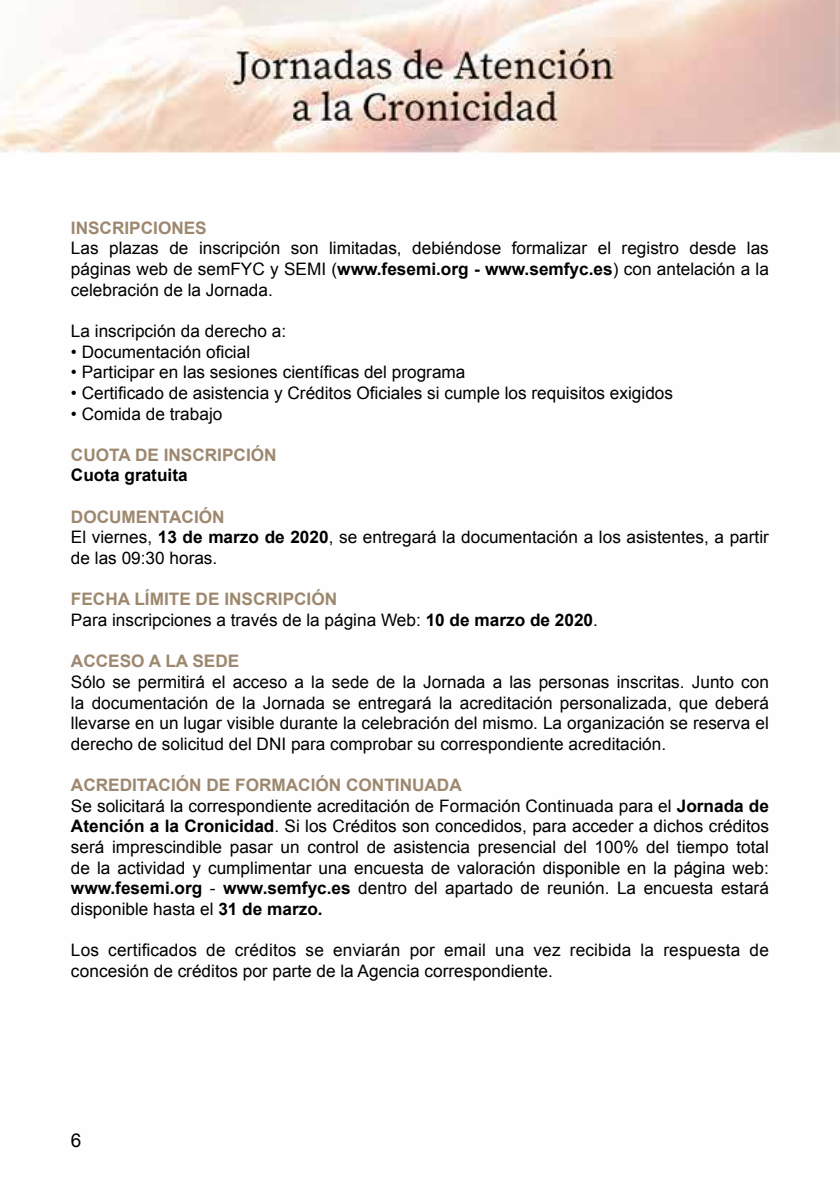
<style>
.page{position:relative;width:840px;height:1191px;background:#fff}
.page>*{position:absolute;margin:0;border:0;box-sizing:border-box;transform-origin:0 0}
.t1{font:19px "Arial";color:#000}
.t2{font:17.2px/20.6px "Arial";color:#000}
.t3{font:700 17.2px "Arial";color:#9d886f}
.t4{font:700 17.2px "Arial";color:#000}
.s1{font-weight:700}
.s2{font-weight:700;color:#9d886f}
</style>
<div class="page">
<img style="left:0;top:0;width:839px;height:153px">
<p class="t3" style="left:71px;top:216px;width:137px">INSCRIPCIONES</p>
<p class="t2" style="left:71px;top:238px;width:699px;text-align:justify">Las plazas de inscripción son limitadas, debiéndose formalizar el registro desde las páginas web de semFYC y SEMI (<span class="s1">www.fesemi.org - www.semfyc.es</span>) con antelación a la celebración de la Jornada.</p>
<p class="t2" style="left:71px;top:321px;width:217px">La inscripción da derecho a:</p>
<p class="t2" style="left:71px;top:341px;width:181px">• Documentación oficial</p>
<p class="t2" style="left:71px;top:362px;width:396px">• Participar en las sesiones científicas del programa</p>
<p class="t2" style="left:71px;top:383px;width:603px">• Certificado de asistencia y Créditos Oficiales si cumple los requisitos exigidos</p>
<p class="t2" style="left:71px;top:403px;width:153px">• Comida de trabajo</p>
<p class="t3" style="left:71px;top:443px;width:207px">CUOTA DE INSCRIPCIÓN</p>
<p class="t4" style="left:71px;top:464px;width:118px">Cuota gratuita</p>
<p class="t2" style="left:71px;top:506px;width:699px"><span class="s2">DOCUMENTACIÓN<br></span>El viernes, <span class="s1">13 de marzo de 2020</span>, se entregará la documentación a los asistentes, a partir de las 09:30 horas.</p>
<p class="t2" style="left:71px;top:589px;width:528px"><span class="s2">FECHA LÍMITE DE INSCRIPCIÓN<br></span>Para inscripciones a través de la página Web: <span class="s1">10 de marzo de 2020</span>.</p>
<p class="t3" style="left:71px;top:650px;width:170px">ACCESO A LA SEDE</p>
<p class="t2" style="left:71px;top:672px;width:699px;text-align:justify">Sólo se permitirá el acceso a la sede de la Jornada a las personas inscritas. Junto con la documentación de la Jornada se entregará la acreditación personalizada, que deberá llevarse en un lugar visible durante la celebración del mismo. La organización se reserva el derecho de solicitud del DNI para comprobar su correspondiente acreditación.</p>
<p class="t2" style="left:71px;top:775px;width:699px"><span class="s2">ACREDITACIÓN DE FORMACIÓN CONTINUADA<br></span>Se solicitará la correspondiente acreditación de Formación Continuada para el <span class="s1">Jornada de Atención a la Cronicidad</span>. Si los Créditos son concedidos, para acceder a dichos créditos será imprescindible pasar un control de asistencia presencial del 100% del tiempo total de la actividad y cumplimentar una encuesta de valoración disponible en la página web: <span class="s1">www.fesemi.org</span> - <span class="s1">www.semfyc.es</span> dentro del apartado de reunión. La encuesta estará disponible hasta el <span class="s1">31 de marzo.</span></p>
<p class="t2" style="left:71px;top:940px;width:699px">Los certificados de créditos se enviarán por email una vez recibida la respuesta de concesión de créditos por parte de la Agencia correspondiente.</p>
<p class="t1" style="left:71px;top:1127px;width:12px">6</p>
</div>
